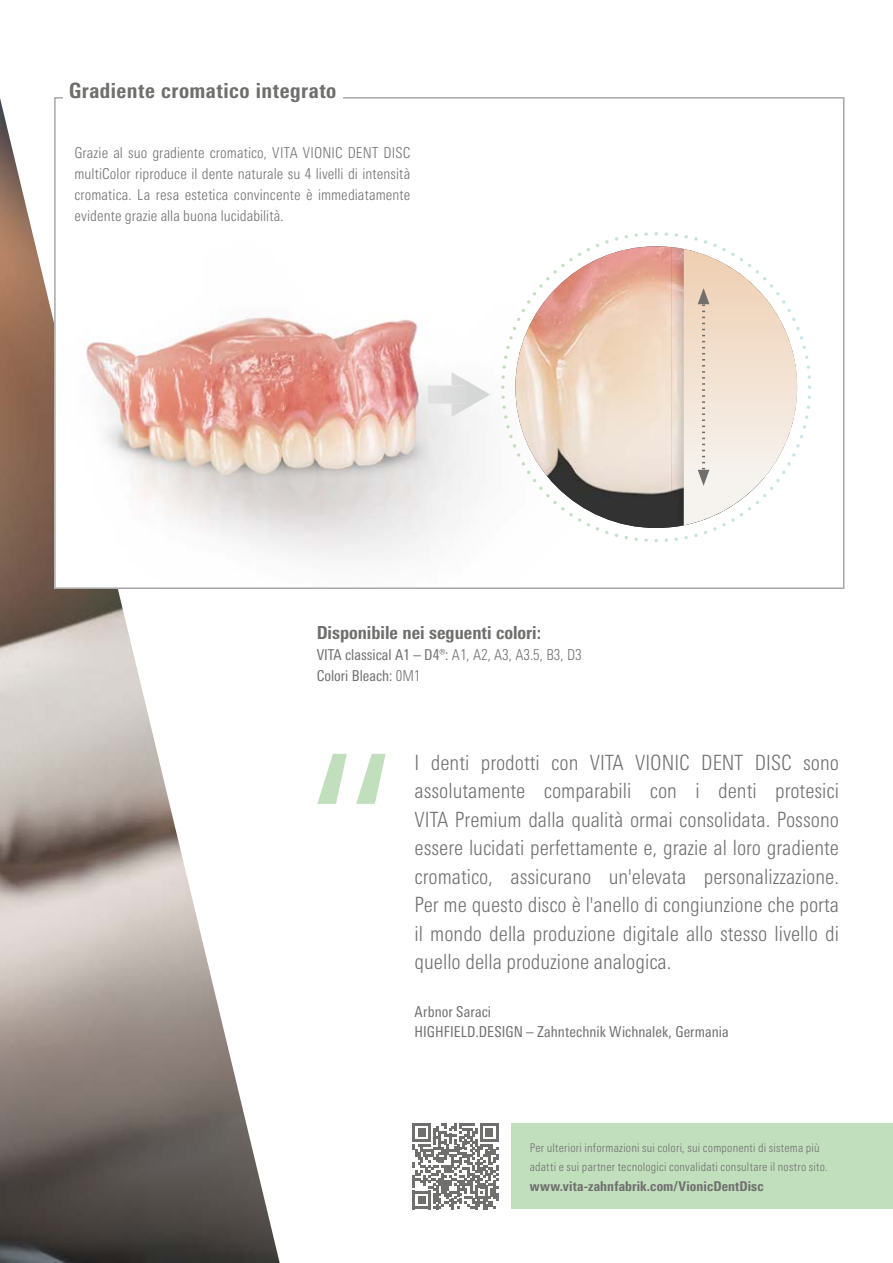
<style>
.page{position:relative;width:893px;height:1263px;background:#fff}
.page>*{position:absolute;margin:0;border:0;box-sizing:border-box;transform-origin:0 0}
.t1{font:300 condensed 275.4px "Univers Next Pro";color:#c1debd}
.t2{font:300 condensed 21px/28.5px "Univers Next Pro";color:#6f6f6e;text-align:justify}
.t3{font:800 condensed 21px "Univers Next Pro";letter-spacing:.025em;color:#6f6f6e}
.t4{font:800 condensed 18px "Univers Next Pro";color:#6f6f6e}
.t5{font:300 condensed 15px/21px "Univers Next Pro";letter-spacing:.005em;color:#6f6f6e;text-align:justify}
.t6{font:condensed 15px/21px "Univers Next Pro";color:#6f6f6e}
.t7{font:800 condensed 13.5px "Univers Next Pro";letter-spacing:.01em;color:#6f6f6e}
.t8{font:300 condensed 12px/19.5px "Univers Next Pro";letter-spacing:.015em;color:#6f6f6e}
.s1{font-weight:300}
</style>
<div class="page">
<img style="left:0;top:98px;width:280px;height:1165px">
<svg style="left:413px;top:1123px;width:85px;height:86px"></svg>
<div style="left:512px;top:1123px;width:381px;height:86px;background:#c1debd"></div>
<svg style="left:54px;top:97px;width:790px;height:492px"></svg>
<div style="left:63px;top:77px;width:6px;height:30px;background:#fff"></div>
<div style="left:69px;top:77px;width:13px;height:30px;background:#fff"></div>
<div style="left:82px;top:77px;width:8px;height:30px;background:#fff"></div>
<div style="left:90px;top:77px;width:10px;height:30px;background:#fff"></div>
<div style="left:100px;top:77px;width:11px;height:30px;background:#fff"></div>
<div style="left:111px;top:77px;width:6px;height:30px;background:#fff"></div>
<div style="left:117px;top:77px;width:10px;height:30px;background:#fff"></div>
<div style="left:127px;top:77px;width:11px;height:30px;background:#fff"></div>
<div style="left:138px;top:77px;width:7px;height:30px;background:#fff"></div>
<div style="left:145px;top:77px;width:11px;height:30px;background:#fff"></div>
<div style="left:156px;top:77px;width:5px;height:30px;background:#fff"></div>
<div style="left:161px;top:77px;width:10px;height:30px;background:#fff"></div>
<div style="left:171px;top:77px;width:8px;height:30px;background:#fff"></div>
<div style="left:179px;top:77px;width:11px;height:30px;background:#fff"></div>
<div style="left:190px;top:77px;width:16px;height:30px;background:#fff"></div>
<div style="left:206px;top:77px;width:11px;height:30px;background:#fff"></div>
<div style="left:217px;top:77px;width:6px;height:30px;background:#fff"></div>
<div style="left:223px;top:77px;width:6px;height:30px;background:#fff"></div>
<div style="left:229px;top:77px;width:10px;height:30px;background:#fff"></div>
<div style="left:239px;top:77px;width:11px;height:30px;background:#fff"></div>
<div style="left:250px;top:77px;width:6px;height:30px;background:#fff"></div>
<div style="left:256px;top:77px;width:5px;height:30px;background:#fff"></div>
<div style="left:261px;top:77px;width:12px;height:30px;background:#fff"></div>
<div style="left:273px;top:77px;width:7px;height:30px;background:#fff"></div>
<div style="left:280px;top:77px;width:10px;height:30px;background:#fff"></div>
<div style="left:290px;top:77px;width:11px;height:30px;background:#fff"></div>
<div style="left:301px;top:77px;width:8px;height:30px;background:#fff"></div>
<div style="left:309px;top:77px;width:10px;height:30px;background:#fff"></div>
<div style="left:319px;top:77px;width:7px;height:30px;background:#fff"></div>
<div style="left:326px;top:77px;width:10px;height:30px;background:#fff"></div>
<div style="left:336px;top:77px;width:7px;height:30px;background:#fff"></div>
<p class="t3" style="left:69px;top:78px;width:269px">Gradiente cromatico integrato</p>
<p class="t5" style="left:74px;top:143px;width:337px">Grazie al suo gradiente cromatico, VITA VIONIC DENT DISC multiColor riproduce il dente naturale su 4 livelli di intensità cromatica. La resa estetica convincente è immediatamente evidente grazie alla buona lucidabilità.</p>
<p class="t4" style="left:317px;top:621px;width:226px">Disponibile nei seguenti colori:</p>
<p class="t6" style="left:317px;top:644px;width:267px">VITA classical A1 – D4®: <span class="s1">A1, A2, A3, A3.5, B3, D3<br></span>Colori Bleach: <span class="s1">0M1</span></p>
<h1 class="t1" style="left:301px;top:697px;width:103px">“</h1>
<p class="t2" style="left:415px;top:748px;width:426px">I denti prodotti con VITA VIONIC DENT DISC sono assolutamente comparabili con i denti protesici VITA Premium dalla qualità ormai consolidata. Possono essere lucidati perfettamente e, grazie al loro gradiente cromatico, assicurano un'elevata personalizzazione.<br>Per me questo disco è l'anello di congiunzione che porta il mondo della produzione digitale allo stesso livello di quello della produzione analogica.</p>
<p class="t6" style="left:415px;top:1002px;width:316px;line-height:19.5px">Arbnor Saraci<br>HIGHFIELD.DESIGN – Zahntechnik Wichnalek, Germania</p>
<p class="t8" style="left:530px;top:1138px;width:299px">Per ulteriori informazioni sui colori, sui componenti di sistema più adatti e sui partner tecnologici convalidati consultare il nostro sito.</p>
<p class="t7" style="left:530px;top:1178px;width:235px">www.vita-zahnfabrik.com/VionicDentDisc</p>
</div>
